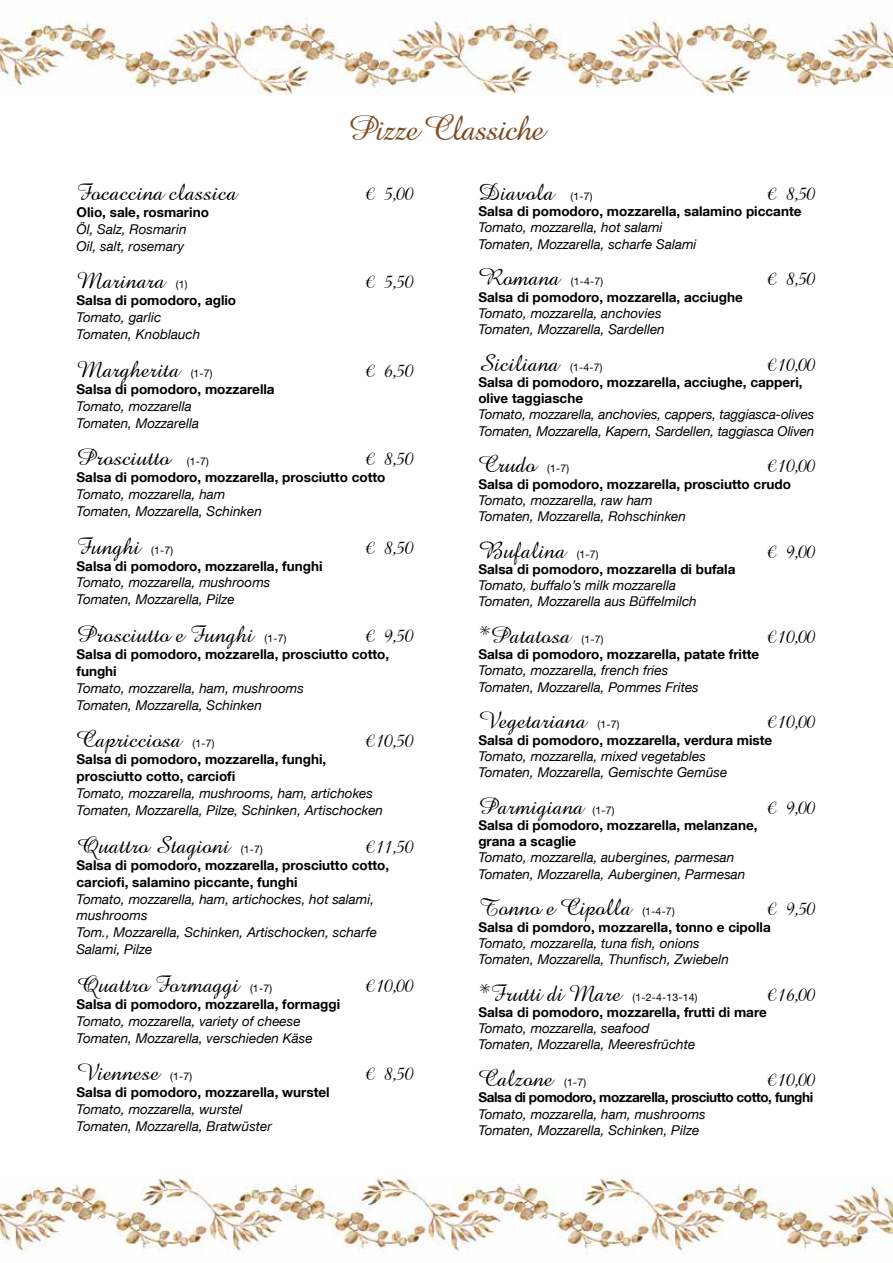
<style>
.page{position:relative;width:893px;height:1263px;background:#fff}
.page>*{position:absolute;margin:0;border:0;box-sizing:border-box;transform-origin:0 0}
.t1{font:36px "Amazone BT";letter-spacing:-.04em;color:#7d4e24}
.t2{font:24px "Amazone BT";color:#000}
.t3{font:21px "Amazone BT";letter-spacing:-.06em;color:#000}
.t4{font:italic 13.5px/17px "Helvetica Neue LT Com";color:#000}
.t5{font:700 13.5px/17px "Helvetica Neue LT Com";color:#000}
.t6{font:700 13.5px "Helvetica Neue LT Com";letter-spacing:-.03em;color:#000}
.t7{font:10.5px "Helvetica Neue LT Com";color:#000}
</style>
<div class="page">
<img style="left:0;top:17px;width:893px;height:78px">
<img style="left:0;top:1177px;width:893px;height:78px">
<h1 class="t1" style="left:348px;top:108px;width:198px">Pizze Classiche</h1>
<h2 class="t2" style="left:77px;top:179px;width:162px">Focaccina classica</h2>
<h3 class="t3" style="left:366px;top:181px;width:50px">€ 5,00</h3>
<p class="t5" style="left:77px;top:203px;width:134px">Olio, sale, rosmarino</p>
<p class="t4" style="left:77px;top:220px;width:111px">Öl, Salz, Rosmarin<br>Oil, salt, rosemary</p>
<h2 class="t2" style="left:77px;top:267px;width:90px">Marinara</h2>
<p class="t7" style="left:176px;top:278px;width:13px">(1)</p>
<h3 class="t3" style="left:366px;top:270px;width:50px">€ 5,50</h3>
<p class="t5" style="left:77px;top:292px;width:161px">Salsa di pomodoro, aglio</p>
<p class="t4" style="left:77px;top:309px;width:125px">Tomato, garlic<br>Tomaten, Knoblauch</p>
<h2 class="t2" style="left:77px;top:355px;width:105px">Margherita</h2>
<p class="t7" style="left:191px;top:367px;width:24px">(1-7)</p>
<h3 class="t3" style="left:366px;top:358px;width:50px">€ 6,50</h3>
<p class="t5" style="left:77px;top:380px;width:200px">Salsa di pomodoro, mozzarella</p>
<p class="t4" style="left:77px;top:397px;width:124px">Tomato, mozzarella<br>Tomaten, Mozzarella</p>
<h2 class="t2" style="left:77px;top:444px;width:95px">Prosciutto</h2>
<p class="t7" style="left:187px;top:455px;width:24px">(1-7)</p>
<h3 class="t3" style="left:366px;top:446px;width:50px">€ 8,50</h3>
<p class="t5" style="left:77px;top:468px;width:310px">Salsa di pomodoro, mozzarella, prosciutto cotto</p>
<p class="t4" style="left:77px;top:485px;width:187px">Tomato, mozzarella, ham<br>Tomaten, Mozzarella, Schinken</p>
<h2 class="t2" style="left:77px;top:532px;width:65px">Funghi</h2>
<p class="t7" style="left:151px;top:543px;width:24px">(1-7)</p>
<h3 class="t3" style="left:366px;top:535px;width:50px">€ 8,50</h3>
<p class="t5" style="left:77px;top:557px;width:247px">Salsa di pomodoro, mozzarella, funghi</p>
<p class="t4" style="left:77px;top:574px;width:195px">Tomato, mozzarella, mushrooms<br>Tomaten, Mozzarella, Pilze</p>
<h2 class="t2" style="left:77px;top:620px;width:178px">Prosciutto e Funghi</h2>
<p class="t7" style="left:264px;top:632px;width:24px">(1-7)</p>
<h3 class="t3" style="left:366px;top:623px;width:50px">€ 9,50</h3>
<p class="t5" style="left:77px;top:645px;width:314px">Salsa di pomodoro, mozzarella, prosciutto cotto, funghi</p>
<p class="t4" style="left:77px;top:679px;width:229px">Tomato, mozzarella, ham, mushrooms<br>Tomaten, Mozzarella, Schinken</p>
<h2 class="t2" style="left:77px;top:726px;width:106px">Capricciosa</h2>
<p class="t7" style="left:193px;top:737px;width:24px">(1-7)</p>
<h3 class="t3" style="left:366px;top:728px;width:50px">€10,50</h3>
<p class="t5" style="left:77px;top:750px;width:251px">Salsa di pomodoro, mozzarella, funghi, prosciutto cotto, carciofi</p>
<p class="t4" style="left:77px;top:784px;width:308px">Tomato, mozzarella, mushrooms, ham, artichokes<br>Tomaten, Mozzarella, Pilze, Schinken, Artischocken</p>
<h2 class="t2" style="left:77px;top:831px;width:155px">Quattro Stagioni</h2>
<p class="t7" style="left:241px;top:842px;width:24px">(1-7)</p>
<h3 class="t3" style="left:366px;top:834px;width:50px">€11,50</h3>
<p class="t5" style="left:77px;top:856px;width:314px">Salsa di pomodoro, mozzarella, prosciutto cotto, carciofi, salamino piccante, funghi</p>
<p class="t4" style="left:77px;top:890px;width:302px">Tomato, mozzarella, ham, artichockes, hot salami, mushrooms<br>Tom., Mozzarella, Schinken, Artischocken, scharfe<br>Salami, Pilze</p>
<h2 class="t2" style="left:77px;top:970px;width:164px">Quattro Formaggi</h2>
<p class="t7" style="left:250px;top:982px;width:24px">(1-7)</p>
<h3 class="t3" style="left:366px;top:973px;width:50px">€10,00</h3>
<p class="t5" style="left:77px;top:995px;width:265px">Salsa di pomodoro, mozzarella, formaggi</p>
<p class="t4" style="left:77px;top:1012px;width:238px">Tomato, mozzarella, variety of cheese<br>Tomaten, Mozzarella, verschieden Käse</p>
<h2 class="t2" style="left:77px;top:1059px;width:84px">Viennese</h2>
<p class="t7" style="left:170px;top:1070px;width:24px">(1-7)</p>
<h3 class="t3" style="left:366px;top:1061px;width:50px">€ 8,50</h3>
<p class="t5" style="left:77px;top:1083px;width:255px">Salsa di pomodoro, mozzarella, wurstel</p>
<p class="t4" style="left:77px;top:1100px;width:197px">Tomato, mozzarella, wurstel<br>Tomaten, Mozzarella, Bratwüster</p>
<h2 class="t2" style="left:478px;top:179px;width:77px">Diavola</h2>
<p class="t7" style="left:570px;top:190px;width:24px">(1-7)</p>
<h3 class="t3" style="left:768px;top:181px;width:50px">€ 8,50</h3>
<p class="t5" style="left:478px;top:203px;width:325px">Salsa di pomodoro, mozzarella, salamino piccante</p>
<p class="t4" style="left:478px;top:219px;width:220px;line-height:16.2px">Tomato, mozzarella, hot salami<br>Tomaten, Mozzarella, scharfe Salami</p>
<h2 class="t2" style="left:478px;top:264px;width:83px">Romana</h2>
<p class="t7" style="left:571px;top:275px;width:34px">(1-4-7)</p>
<h3 class="t3" style="left:768px;top:267px;width:50px">€ 8,50</h3>
<p class="t5" style="left:478px;top:288px;width:266px">Salsa di pomodoro, mozzarella, acciughe</p>
<p class="t4" style="left:478px;top:305px;width:188px;line-height:16.2px">Tomato, mozzarella, anchovies<br>Tomaten, Mozzarella, Sardellen</p>
<h2 class="t2" style="left:478px;top:349px;width:82px">Siciliana</h2>
<p class="t7" style="left:570px;top:361px;width:34px">(1-4-7)</p>
<h3 class="t3" style="left:768px;top:352px;width:50px">€10,00</h3>
<p class="t5" style="left:478px;top:374px;width:326px;line-height:16.2px">Salsa di pomodoro, mozzarella, acciughe, capperi, olive taggiasche</p>
<p class="t4" style="left:478px;top:406px;width:338px;line-height:16.2px">Tomato, mozzarella, anchovies, cappers, taggiasca-olives<br>Tomaten, Mozzarella, Kapern, Sardellen, taggiasca Oliven</p>
<h2 class="t2" style="left:478px;top:451px;width:59px">Crudo</h2>
<p class="t7" style="left:547px;top:462px;width:24px">(1-7)</p>
<h3 class="t3" style="left:768px;top:453px;width:50px">€10,00</h3>
<p class="t5" style="left:478px;top:475px;width:314px">Salsa di pomodoro, mozzarella, prosciutto crudo</p>
<p class="t4" style="left:478px;top:491px;width:209px;line-height:16.2px">Tomato, mozzarella, raw ham<br>Tomaten, Mozzarella, Rohschinken</p>
<h2 class="t2" style="left:478px;top:536px;width:89px">Bufalina</h2>
<p class="t7" style="left:577px;top:547px;width:24px">(1-7)</p>
<h3 class="t3" style="left:768px;top:539px;width:50px">€ 9,00</h3>
<p class="t5" style="left:478px;top:560px;width:259px">Salsa di pomodoro, mozzarella di bufala</p>
<p class="t4" style="left:478px;top:577px;width:220px;line-height:16.2px">Tomato, buffalo’s milk mozzarella<br>Tomaten, Mozzarella aus Büffelmilch</p>
<h2 class="t2" style="left:478px;top:621px;width:94px">*Patatosa</h2>
<p class="t7" style="left:582px;top:633px;width:24px">(1-7)</p>
<h3 class="t3" style="left:768px;top:624px;width:50px">€10,00</h3>
<p class="t5" style="left:478px;top:646px;width:282px">Salsa di pomodoro, mozzarella, patate fritte</p>
<p class="t4" style="left:478px;top:662px;width:222px;line-height:16.2px">Tomato, mozzarella, french fries<br>Tomaten, Mozzarella, Pommes Frites</p>
<h2 class="t2" style="left:478px;top:707px;width:109px">Vegetariana</h2>
<p class="t7" style="left:597px;top:718px;width:24px">(1-7)</p>
<h3 class="t3" style="left:768px;top:710px;width:50px">€10,00</h3>
<p class="t5" style="left:478px;top:731px;width:295px">Salsa di pomodoro, mozzarella, verdura miste</p>
<p class="t4" style="left:478px;top:748px;width:250px;line-height:16.2px">Tomato, mozzarella, mixed vegetables<br>Tomaten, Mozzarella, Gemischte Gemüse</p>
<h2 class="t2" style="left:478px;top:792px;width:107px">Parmigiana</h2>
<p class="t7" style="left:592px;top:803px;width:24px">(1-7)</p>
<h3 class="t3" style="left:768px;top:795px;width:50px">€ 9,00</h3>
<p class="t5" style="left:478px;top:817px;width:281px;line-height:16.2px">Salsa di pomodoro, mozzarella, melanzane, grana a scaglie</p>
<p class="t4" style="left:478px;top:849px;width:268px;line-height:16.2px">Tomato, mozzarella, aubergines, parmesan<br>Tomaten, Mozzarella, Auberginen, Parmesan</p>
<h2 class="t2" style="left:478px;top:894px;width:154px">Tonno e Cipolla</h2>
<p class="t7" style="left:642px;top:905px;width:34px">(1-4-7)</p>
<h3 class="t3" style="left:768px;top:896px;width:50px">€ 9,50</h3>
<p class="t5" style="left:478px;top:918px;width:294px">Salsa di pomdoro, mozzarella, tonno e cipolla</p>
<p class="t4" style="left:478px;top:934px;width:252px;line-height:16.2px">Tomato, mozzarella, tuna fish, onions<br>Tomaten, Mozzarella, Thunfisch, Zwiebeln</p>
<h2 class="t2" style="left:478px;top:979px;width:145px">*Frutti di Mare</h2>
<p class="t7" style="left:632px;top:990px;width:67px">(1-2-4-13-14)</p>
<h3 class="t3" style="left:768px;top:982px;width:50px">€16,00</h3>
<p class="t5" style="left:478px;top:1003px;width:290px">Salsa di pomodoro, mozzarella, frutti di mare</p>
<p class="t4" style="left:478px;top:1020px;width:218px;line-height:16.2px">Tomato, mozzarella, seafood<br>Tomaten, Mozzarella, Meeresfrüchte</p>
<h2 class="t2" style="left:478px;top:1064px;width:76px">Calzone</h2>
<p class="t7" style="left:564px;top:1076px;width:24px">(1-7)</p>
<h3 class="t3" style="left:768px;top:1067px;width:50px">€10,00</h3>
<p class="t6" style="left:478px;top:1089px;width:336px">Salsa di pomodoro, mozzarella, prosciutto cotto, funghi</p>
<p class="t4" style="left:478px;top:1105px;width:229px;line-height:16.2px">Tomato, mozzarella, ham, mushrooms<br>Tomaten, Mozzarella, Schinken, Pilze</p>
</div>
